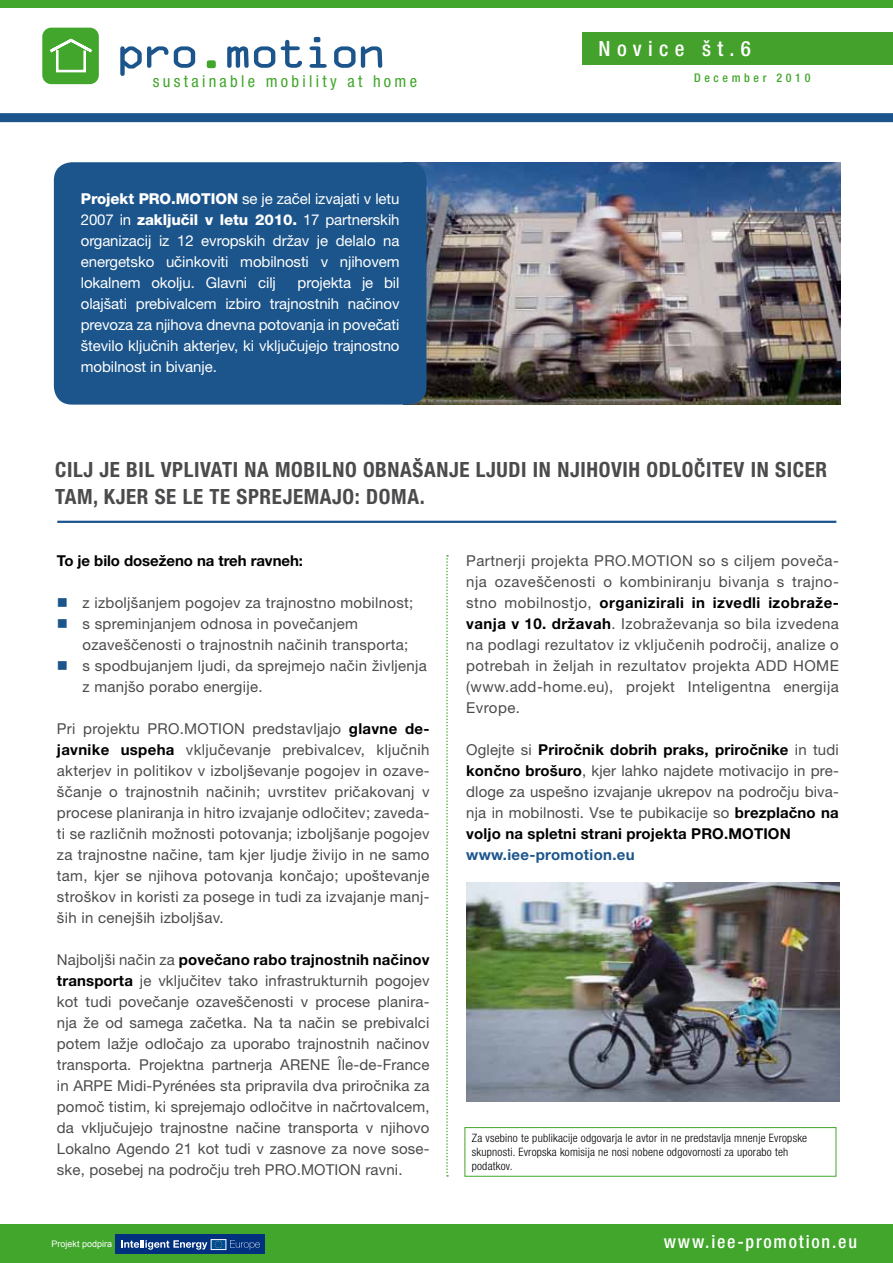
<style>
.page{position:relative;width:893px;height:1263px;background:#fff}
.page>*{position:absolute;margin:0;border:0;box-sizing:border-box;transform-origin:0 0}
.t1{font:700 condensed 21px/27px "Helvetica Neue LT Pro";letter-spacing:.03em;color:#4b4b4d}
.t2{font:500 condensed 21px "Helvetica Neue LT Pro";letter-spacing:.3em;color:#fff}
.t3{font:500 condensed 18px "Helvetica Neue LT Pro";letter-spacing:.1em;color:#fff}
.t4{font:condensed 16.5px "Helvetica Neue LT Pro";letter-spacing:.2em;color:#41a62b}
.t5{font:15px/21px "Helvetica Neue LT Pro";letter-spacing:.02em;color:#4b4b4d;text-align:justify}
.t6{font:15px/21px "Helvetica Neue LT Pro";letter-spacing:-.005em;color:#fff;text-align:justify}
.t7{font:700 15px "Helvetica Neue LT Pro";letter-spacing:-.005em;color:#000}
.t8{font:700 15px "Helvetica Neue LT Pro";letter-spacing:.02em;color:#1c558b}
.t9{font:500 condensed 12px "Helvetica Neue LT Pro";letter-spacing:.3em;color:#41a62b}
.t10{font:300 condensed 11.55px/13.8px "Helvetica Neue LT Pro";letter-spacing:.02em;color:#000}
.t11{font:9px "Arial";color:#fff}
.s1{font-weight:800}
.s2{color:#1c558b}
.s3{font-weight:700;color:#000}
</style>
<div class="page">
<img style="left:412px;top:162px;width:428px;height:243px">
<div style="left:0;top:113px;width:893px;height:9px;background:#1c558b"></div>
<div style="left:582px;top:33px;width:311px;height:32px;background:#44a12b"></div>
<div style="left:0;top:1225px;width:893px;height:38px;background:#41a62b"></div>
<svg style="left:120px;top:46px;width:48px;height:30px"></svg>
<svg style="left:174px;top:46px;width:21px;height:22px"></svg>
<svg style="left:207px;top:60px;width:9px;height:8px"></svg>
<svg style="left:227px;top:46px;width:48px;height:22px"></svg>
<svg style="left:281px;top:40px;width:21px;height:28px"></svg>
<svg style="left:310px;top:37px;width:17px;height:31px"></svg>
<svg style="left:334px;top:46px;width:48px;height:22px"></svg>
<div style="left:42px;top:28px;width:57px;height:56px;background:#41a62b;border-radius:9px"></div>
<svg style="left:50px;top:38px;width:42px;height:15px"></svg>
<div style="left:56px;top:49px;width:30px;height:23px;border:3px solid #fff"></div>
<div style="left:116px;top:1234px;width:149px;height:20px;background:#00317e"></div>
<svg style="left:121px;top:1240px;width:86px;height:10px"></svg>
<svg style="left:230px;top:1240px;width:30px;height:9px"></svg>
<div style="left:211px;top:1239px;width:15px;height:10px;background:#004b95"></div>
<svg style="left:215px;top:1241px;width:7px;height:7px"></svg>
<div style="left:211px;top:1239px;width:15px;height:11px;border:1px solid #fff"></div>
<svg style="left:446px;top:555px;width:2px;height:621px"></svg>
<div style="left:0;top:0;width:893px;height:8px;background:#41a62b"></div>
<div style="left:54px;top:162px;width:372px;height:243px;background:#1c558b;border-radius:18px"></div>
<hr style="left:57px;top:521px;width:779px;height:2px;background:#1c558b">
<div style="left:464px;top:1127px;width:372px;height:49px;border:1px solid #41a62b"></div>
<img style="left:467px;top:882px;width:372px;height:220px">
<h1 class="t2" style="left:599px;top:36px;width:154px">Novice št.6</h1>
<p class="t4" style="left:153px;top:72px;width:266px">sustainable mobility at home</p>
<p class="t9" style="left:694px;top:71px;width:118px">December 2010</p>
<p class="t6" style="left:81px;top:188px;width:320px"><span class="s1">Projekt PRO.MOTION</span> se je začel izvajati v letu 2007 in <span class="s1">zaključil v letu 2010.</span> 17 partnerskih organizacij iz 12 evropskih držav je delalo na energetsko učinkoviti mobilnosti v njihovem lokalnem okolju. Glavni cilj</p>
<p class="t6" style="left:81px;top:272px;width:320px;text-indent:217px">projekta je bil olajšati prebivalcem izbiro trajnostnih načinov prevoza za njihova dnevna potovanja in povečati število ključnih akterjev, ki vključujejo trajnostno mobilnost in bivanje.</p>
<h1 class="t1" style="left:55px;top:455px;width:773px">CILJ JE BIL VPLIVATI NA MOBILNO OBNAŠANJE LJUDI IN NJIHOVIH ODLOČITEV IN SICER<br>TAM, KJER SE LE TE SPREJEMAJO: DOMA.</h1>
<p class="t7" style="left:57px;top:551px;width:248px">To je bilo doseženo na treh ravneh:</p>
<p class="t5" style="left:57px;top:592px;width:358px"><span class="s2">■</span> z izboljšanjem pogojev za trajnostno mobilnost;</p>
<p class="t5" style="left:82px;top:613px;width:327px;text-indent:-26px"><span class="s2">■</span> s spreminjanjem odnosa in povečanjem ozaveščenosti o trajnostnih načinih transporta;</p>
<p class="t5" style="left:82px;top:655px;width:346px;text-indent:-26px"><span class="s2">■</span> s spodbujanjem ljudi, da sprejmejo način življenja z manjšo porabo energije.</p>
<p class="t5" style="left:57px;top:718px;width:374px">Pri projektu PRO.MOTION predstavljajo <span class="s3">glavne de&shy;javnike uspeha</span> vključevanje prebivalcev, ključnih akterjev in politikov v izboljševanje pogojev in ozave&shy;ščanje o trajnostnih načinih; uvrstitev pričakovanj v procese planiranja in hitro izvajanje odločitev; zaveda&shy;ti se različnih možnosti potovanja; izboljšanje pogojev za trajnostne načine, tam kjer ljudje živijo in ne samo tam, kjer se njihova potovanja končajo; upoštevanje stroškov in koristi za posege in tudi za izvajanje manj&shy;ših in cenejših izboljšav.</p>
<p class="t5" style="left:57px;top:949px;width:374px">Najboljši način za <span class="s3">povečano rabo trajnostnih načinov transporta</span> je vključitev tako infrastrukturnih pogojev kot tudi povečanje ozaveščenosti v procese planira&shy;nja že od samega začetka. Na ta način se prebivalci potem lažje odločajo za uporabo trajnostnih načinov transporta. Projektna partnerja ARENE Île-de-France in ARPE Midi-Pyrénées sta pripravila dva priročnika za pomoč tistim, ki sprejemajo odločitve in načrtovalcem, da vključujejo trajnostne načine transporta v njihovo Lokalno Agendo 21 kot tudi v zasnove za nove sose&shy;ske, posebej na področju treh PRO.MOTION ravni.</p>
<p class="t11" style="left:52px;top:1238px;width:62px">Projekt podpira</p>
<p class="t5" style="left:466px;top:550px;width:374px">Partnerji projekta PRO.MOTION so s ciljem poveča&shy;nja ozaveščenosti o kombiniranju bivanja s trajno&shy;stno mobilnostjo, <span class="s3">organizirali in izvedli izobraže&shy;vanja v 10. državah</span>. Izobraževanja so bila izvedena na podlagi rezultatov iz vključenih področij, analize o potrebah in željah in rezultatov projekta ADD HOME (www.add-home.eu), projekt Inteligentna energija Evrope.</p>
<p class="t5" style="left:466px;top:739px;width:374px">Oglejte si <span class="s3">Priročnik dobrih praks, priročnike</span> in tudi <span class="s3">končno brošuro</span>, kjer lahko najdete motivacijo in pre&shy;dloge za uspešno izvajanje ukrepov na področju biva&shy;nja in mobilnosti. Vse te pubikacije so <span class="s3">brezplačno na voljo na spletni strani projekta PRO.MOTION</span></p>
<p class="t8" style="left:466px;top:845px;width:170px">www.iee-promotion.eu</p>
<p class="t10" style="left:472px;top:1131px;width:337px">Za vsebino te publikacije odgovarja le avtor in ne predstavlja mnenje Evropske skupnosti. Evropska komisija ne nosi nobene odgovornosti za uporabo teh podatkov.</p>
<p class="t3" style="left:664px;top:1231px;width:195px">www.iee-promotion.eu</p>
</div>
